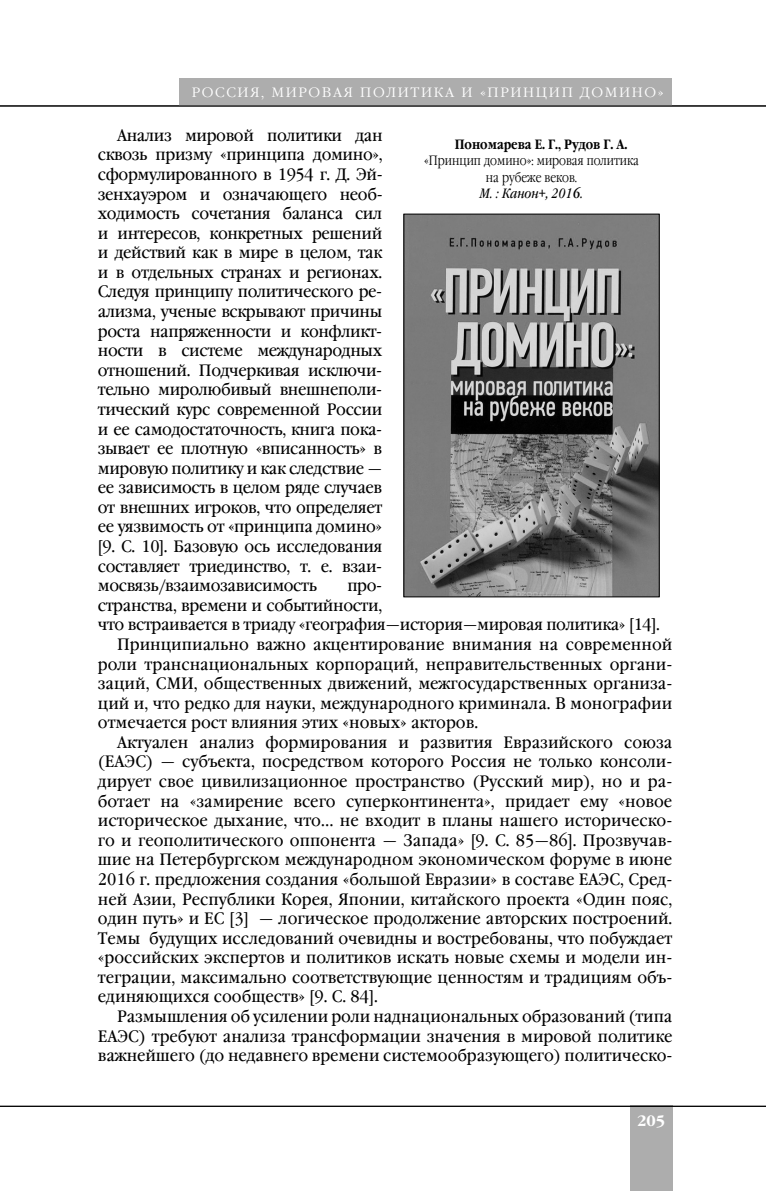
<style>
.page{position:relative;width:766px;height:1191px;background:#fff}
.page>*{position:absolute;margin:0;border:0;box-sizing:border-box;transform-origin:0 0}
.t1{font:16.5px/19.6px "Garamond Book Narrow C";color:#000;text-align:justify;scale:1.1 1}
.t2{font:16.5px "Garamond Book Narrow C";letter-spacing:-.02em;color:#000;scale:1.1 1}
.t3{font:700 15px "Garamond C";color:#fff}
.t4{font:300 13.5px "Garamond Narrow C";color:#000}
.t5{font:300 13.5px "Garamond Narrow C";letter-spacing:.1em;color:#fff;scale:1.25 1}
.t6{font:700 13.5px "Garamond Narrow C";color:#000}
.t7{font:italic 13.5px "Garamond Book Narrow C";color:#000}
</style>
<div class="page">
<div style="left:629px;top:1106px;width:43px;height:85px;background:#adadad"></div>
<div style="left:179px;top:78px;width:493px;height:28px;background:#adadad"></div>
<hr style="left:0;top:1106px;width:765px;height:1px;background:#000">
<hr style="left:0;top:106px;width:765px;height:1px;background:#000">
<img style="left:405px;top:216px;width:252px;height:379px">
<div style="left:403px;top:214px;width:256px;height:383px;border:1px solid #000"></div>
<p class="t5" style="left:192px;top:87px;width:379px">РОССИЯ, МИРОВАЯ ПОЛИТИКА И «ПРИНЦИП ДОМИНО»</p>
<p class="t1" style="left:98px;top:127px;width:260px;text-indent:19px">Анализ мировой политики дан сквозь призму «принципа домино», сформулированного в 1954 г. Д. Эй&shy;зенхауэром и означающего необ&shy;ходимость сочетания баланса сил и интересов, конкретных решений и действий как в мире в целом, так и в отдельных странах и регионах.<br>Следуя принципу политического ре&shy;ализма, ученые вскрывают причины роста напряженности и конфликт&shy;ности в системе международных отношений. Подчеркивая исключи&shy;тельно миролюбивый внешнеполи&shy;тический курс современной России и ее самодостаточность, книга пока&shy;зывает ее плотную «вписанность» в мировую политику и как следствие — ее зависимость в целом ряде случаев от внешних игроков, что определяет ее уязвимость от «принципа домино» [9. C. 10]. Базовую ось исследования составляет триединство, т. е. взаи&shy;мосвязь/взаимозависимость</p>
<p class="t6" style="left:454px;top:138px;width:174px">Пономарева Е. Г., Рудов Г. А.</p>
<p class="t4" style="left:424px;top:155px;width:216px">«Принцип домино»: мировая политика</p>
<p class="t4" style="left:486px;top:172px;width:93px">на рубеже веков.</p>
<p class="t7" style="left:480px;top:188px;width:105px">М. : Канон+, 2016.</p>
<p class="t1" style="left:347px;top:577px;width:33px">про-</p>
<p class="t2" style="left:98px;top:598px;width:260px">странства, времени и событийности,</p>
<p class="t2" style="left:98px;top:618px;width:512px">что встраивается в триаду «география—история—мировая политика» [14].</p>
<p class="t1" style="left:117px;top:636px;width:506px">Принципиально важно акцентирование внимания на современной</p>
<p class="t1" style="left:98px;top:655px;width:523px">роли транснациональных корпораций, неправительственных органи-</p>
<p class="t1" style="left:98px;top:675px;width:523px">заций, СМИ, общественных движений, межгосударственных организа-</p>
<p class="t1" style="left:98px;top:694px;width:523px">ций и, что редко для науки, международного криминала. В монографии</p>
<p class="t1" style="left:98px;top:714px;width:347px">отмечается рост влияния этих «новых» акторов.</p>
<p class="t1" style="left:117px;top:734px;width:506px">Актуален анализ формирования и развития Евразийского союза</p>
<p class="t1" style="left:98px;top:753px;width:523px">(ЕАЭС) — субъекта, посредством которого Россия не только консоли-</p>
<p class="t1" style="left:98px;top:773px;width:523px">дирует свое цивилизационное пространство (Русский мир), но и ра-</p>
<p class="t1" style="left:98px;top:792px;width:523px">ботает на «замирение всего суперконтинента», придает ему «новое</p>
<p class="t1" style="left:98px;top:812px;width:523px">историческое дыхание, что… не входит в планы нашего историческо-</p>
<p class="t1" style="left:98px;top:831px;width:523px">го и геополитического оппонента — Запада» [9. C. 85—86]. Прозвучав-</p>
<p class="t1" style="left:98px;top:851px;width:523px">шие на Петербургском международном экономическом форуме в июне</p>
<p class="t1" style="left:98px;top:871px;width:523px">2016 г. предложения создания «большой Евразии» в составе ЕАЭС, Сред-</p>
<p class="t1" style="left:98px;top:890px;width:523px">ней Азии, Республики Корея, Японии, китайского проекта «Один пояс,</p>
<p class="t1" style="left:98px;top:910px;width:523px">один путь» и ЕС [3] — логическое продолжение авторских построений.</p>
<p class="t1" style="left:98px;top:929px;width:523px">Темы будущих исследований очевидны и востребованы, что побуждает</p>
<p class="t1" style="left:98px;top:949px;width:523px">«российских экспертов и политиков искать новые схемы и модели ин-</p>
<p class="t1" style="left:98px;top:968px;width:523px">теграции, максимально соответствующие ценностям и традициям объ-</p>
<p class="t1" style="left:98px;top:988px;width:256px">единяющихся сообществ» [9. C. 84].</p>
<p class="t1" style="left:117px;top:1008px;width:506px">Размышления об усилении роли наднациональных образований (типа</p>
<p class="t1" style="left:98px;top:1027px;width:523px">ЕАЭС) требуют анализа трансформации значения в мировой политике</p>
<p class="t1" style="left:98px;top:1047px;width:523px">важнейшего (до недавнего времени системообразующего) политическо-</p>
<p class="t3" style="left:637px;top:1114px;width:29px">205</p>
</div>
